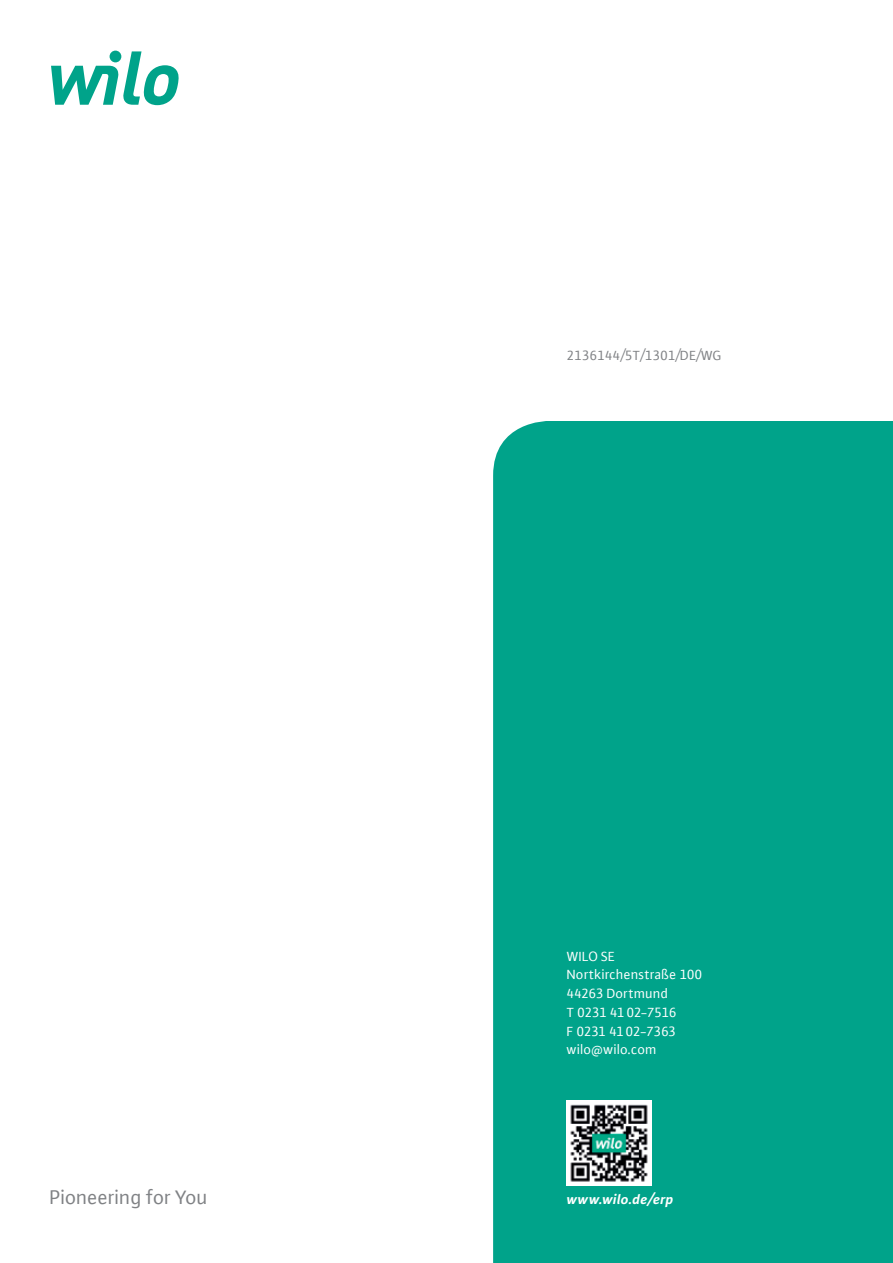
<style>
.page{position:relative;width:893px;height:1263px;background:#fff}
.page>*{position:absolute;margin:0;border:0;box-sizing:border-box;transform-origin:0 0}
.t1{font:21px "WILO Plus FM";letter-spacing:-.005em;color:#808285}
.t2{font:14.25px/18.8px "WILO Plus FM";letter-spacing:.005em;color:#fff}
.t3{font:14.25px "WILO Plus FM";color:#808285}
.t4{font:italic 700 14.25px "WILO Plus FM";letter-spacing:.015em;color:#fff}
</style>
<div class="page">
<div style="left:493px;top:421px;width:400px;height:842px;background:#00a38a"></div>
<img style="left:567px;top:1100px;width:85px;height:85px">
<svg style="left:51px;top:51px;width:128px;height:54px"></svg>
<div style="left:110px;top:51px;width:11px;height:11px;background:#00a38a;border-radius:50%"></div>
<p class="t3" style="left:567px;top:347px;width:156px">2136144/5T/1301/DE/WG</p>
<p class="t2" style="left:567px;top:946px;width:137px">WILO SE<br>Nortkirchenstraße 100<br>44263 Dortmund<br>T 0231 4102-7516<br>F 0231 4102-7363 wilo@wilo.com</p>
<h1 class="t1" style="left:50px;top:1184px;width:160px">Pioneering for You</h1>
<p class="t4" style="left:567px;top:1190px;width:108px">www.wilo.de/erp</p>
</div>
